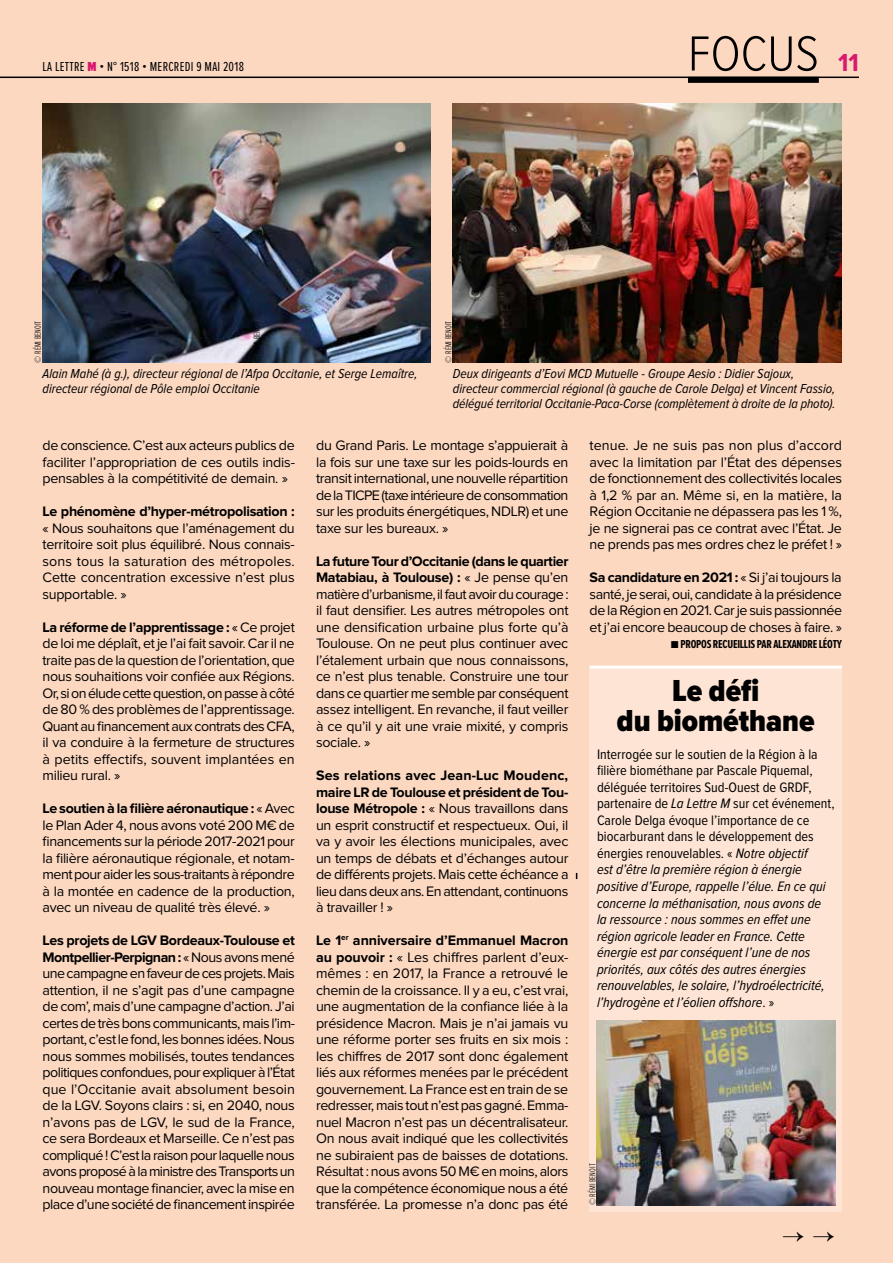
<style>
.page{position:relative;width:893px;height:1263px;background:#fcd8c1}
.page>*{position:absolute;margin:0;border:0;box-sizing:border-box;transform-origin:0 0}
.t1{font:300 51px "Proxima Nova Cond";color:#000}
.t2{font:900 31.5px/30px "Proxima Nova Cond";color:#000;text-align:center}
.t3{font:14.25px/16.5px "Proxima Nova";letter-spacing:-.02em;color:#000;text-align:justify}
.t4{font:italic 14.25px/16.5px "Proxima Nova Cond";color:#000}
.t5{font:700 14.25px "Proxima Nova";letter-spacing:-.02em;color:#000}
.t6{font:italic 13.5px/15px "Proxima Nova Cond";color:#000}
.t7{font:13.5px "Proxima Nova Ex Cn";letter-spacing:.02em;color:#000}
.t8{font:700 12px "Proxima Nova Ex Cn";letter-spacing:-.02em;color:#000}
.t9{font:300 9px "Proxima Nova Ex Cn";color:#000}
.s1{font-weight:900;color:#d9186f}
.s2{font-family:"Proxima Nova";font-weight:700;font-size:25.5px;color:#d9186f}
.s3{font-weight:700}
.s4{font-style:normal}
</style>
<div class="page">
<hr style="left:0;top:77px;width:859px;height:1px;background:#000">
<div style="left:688px;top:77px;width:131px;height:6px;background:#000"></div>
<img style="left:43px;top:103px;width:387px;height:259px">
<img style="left:453px;top:103px;width:389px;height:259px">
<div style="left:590px;top:669px;width:252px;height:543px;background:#fde4d4"></div>
<img style="left:596px;top:1021px;width:239px;height:184px">
<hr style="left:590px;top:666px;width:252px;height:3px;background:#fff">
<p class="t7" style="left:43px;top:59px;width:203px">LA LETTRE <span class="s1">M</span> • N° 1518 • MERCREDI 9 MAI 2018</p>
<p class="t9" style="left:33px;top:362px;width:43px;rotate:-90deg">© RÉMI BENOIT</p>
<p class="t9" style="left:252px;top:362px;width:43px;rotate:-90deg">© RÉMI BENOIT</p>
<p class="t9" style="left:443px;top:362px;width:43px;rotate:-90deg">© RÉMI BENOIT</p>
<h1 class="t1" style="left:688px;top:25px;width:172px">FOCUS <span class="s2">11</span></h1>
<p class="t6" style="left:43px;top:366px;width:377px">Alain Mahé (à g.), directeur régional de l’Afpa Occitanie, et Serge Lemaître, directeur régional de Pôle emploi Occitanie</p>
<p class="t6" style="left:453px;top:366px;width:384px">Deux dirigeants d’Eovi MCD Mutuelle - Groupe Aesio : Didier Sajoux, directeur commercial régional (à gauche de Carole Delga) et Vincent Fassio, délégué territorial Occitanie-Paca-Corse (complètement à droite de la photo).</p>
<p class="t3" style="left:43px;top:437px;width:254px">de conscience. C’est aux acteurs publics de faciliter l’appropriation de ces outils indis&shy;pensables à la compétitivité de demain. »</p>
<p class="t5" style="left:43px;top:503px;width:254px">Le phénomène d’hyper-métropolisation :</p>
<p class="t3" style="left:43px;top:520px;width:254px">« Nous souhaitons que l’aménagement du territoire soit plus équilibré. Nous connais&shy;sons tous la saturation des métropoles.<br>Cette concentration excessive n’est plus supportable. »</p>
<p class="t3" style="left:43px;top:619px;width:254px"><span class="s3">La réforme de l’apprentissage :</span> « Ce projet de loi me déplaît, et je l’ai fait savoir. Car il ne traite pas de la question de l’orientation, que nous souhaitions voir confiée aux Régions.<br>Or, si on élude cette question, on passe à côté de 80 % des problèmes de l’apprentissage.<br>Quant au financement aux contrats des CFA, il va conduire à la fermeture de structures à petits effectifs, souvent implantées en milieu rural. »</p>
<p class="t3" style="left:43px;top:800px;width:254px"><span class="s3">Le soutien à la filière aéronautique :</span> « Avec le Plan Ader 4, nous avons voté 200 M€ de financements sur la période 2017-2021 pour la filière aéronautique régionale, et notam&shy;ment pour aider les sous-traitants à répondre à la montée en cadence de la production, avec un niveau de qualité très élevé. »</p>
<p class="t3" style="left:43px;top:932px;width:254px"><span class="s3">Les projets de LGV Bordeaux-Toulouse et Montpellier-Perpignan :</span> « Nous avons mené une campagne en faveur de ces projets. Mais attention, il ne s’agit pas d’une campagne de com’, mais d’une campagne d’action. J’ai certes de très bons communicants, mais l’im&shy;portant, c’est le fond, les bonnes idées. Nous nous sommes mobilisés, toutes tendances politiques confondues, pour expliquer à l’État que l’Occitanie avait absolument besoin de la LGV. Soyons clairs : si, en 2040, nous n’avons pas de LGV, le sud de la France, ce sera Bordeaux et Marseille. Ce n’est pas compliqué ! C’est la raison pour laquelle nous avons proposé à la ministre des Transports un nouveau montage financier, avec la mise en place d’une société de financement inspirée</p>
<p class="t3" style="left:316px;top:437px;width:254px">du Grand Paris. Le montage s’appuierait à la fois sur une taxe sur les poids-lourds en transit international, une nouvelle répartition de la TICPE (taxe intérieure de consommation sur les produits énergétiques, NDLR) et une taxe sur les bureaux. »</p>
<p class="t3" style="left:316px;top:553px;width:254px"><span class="s3">La future Tour d’Occitanie (dans le quartier Matabiau, à Toulouse) :</span> « Je pense qu’en matière d’urbanisme, il faut avoir du courage : il faut densifier. Les autres métropoles ont une densification urbaine plus forte qu’à Toulouse. On ne peut plus continuer avec l’étalement urbain que nous connaissons, ce n’est plus tenable. Construire une tour dans ce quartier me semble par conséquent assez intelligent. En revanche, il faut veiller à ce qu’il y ait une vraie mixité, y compris sociale. »</p>
<p class="t3" style="left:316px;top:767px;width:254px"><span class="s3">Ses relations avec Jean-Luc Moudenc, maire LR de Toulouse et président de Tou&shy;louse Métropole :</span> « Nous travaillons dans un esprit constructif et respectueux. Oui, il va y avoir les élections municipales, avec un temps de débats et d’échanges autour de différents projets. Mais cette échéance a lieu dans deux ans. En attendant, continuons à travailler ! »</p>
<p class="t3" style="left:316px;top:932px;width:254px"><span class="s3">Le 1</span><sup>er</sup> <span class="s3">anniversaire d’Emmanuel Macron au pouvoir :</span> « Les chiffres parlent d’eux&shy;mêmes : en 2017, la France a retrouvé le chemin de la croissance. Il y a eu, c’est vrai, une augmentation de la confiance liée à la présidence Macron. Mais je n’ai jamais vu une réforme porter ses fruits en six mois : les chiffres de 2017 sont donc également liés aux réformes menées par le précédent gouvernement. La France est en train de se redresser, mais tout n’est pas gagné. Emma&shy;nuel Macron n’est pas un décentralisateur.<br>On nous avait indiqué que les collectivités ne subiraient pas de baisses de dotations.<br>Résultat : nous avons 50 M€ en moins, alors que la compétence économique nous a été transférée. La promesse n’a donc pas été</p>
<p class="t3" style="left:590px;top:437px;width:254px">tenue. Je ne suis pas non plus d’accord avec la limitation par l’État des dépenses de fonctionnement des collectivités locales à 1,2 % par an. Même si, en la matière, la Région Occitanie ne dépassera pas les 1 %, je ne signerai pas ce contrat avec l’État. Je ne prends pas mes ordres chez le préfet ! »</p>
<p class="t3" style="left:590px;top:569px;width:254px"><span class="s3">Sa candidature en 2021 :</span> « Si j’ai toujours la santé, je serai, oui, candidate à la présidence de la Région en 2021. Car je suis passionnée et j’ai encore beaucoup de choses à faire. »</p>
<p class="t8" style="left:671px;top:637px;width:172px">■ PROPOS RECUEILLIS PAR ALEXANDRE LÉOTY</p>
<h2 class="t2" style="left:617px;top:677px;width:199px">Le défi<br>du biométhane</h2>
<p class="t4" style="left:597px;top:746px;width:239px"><span class="s4">Interrogée sur le soutien de la Région à la filière biométhane par Pascale Piquemal, déléguée territoires Sud-Ouest de GRDF, partenaire de</span> La Lettre M <span class="s4">sur cet événement, Carole Delga évoque l’importance de ce biocarburant dans le développement des énergies renouvelables. «</span> Notre objectif<br>est d’être la première région à énergie positive d’Europe, rappelle l’élue. En ce qui concerne la méthanisation, nous avons de<br>la ressource : nous sommes en effet une région agricole leader en France. Cette énergie est par conséquent l’une de nos priorités, aux côtés des autres énergies renouvelables, le solaire, l’hydroélectricité, l’hydrogène et l’éolien offshore<span class="s4">. »</span></p>
<p class="t9" style="left:588px;top:1205px;width:43px;rotate:-90deg">© RÉMI BENOIT</p>
</div>
